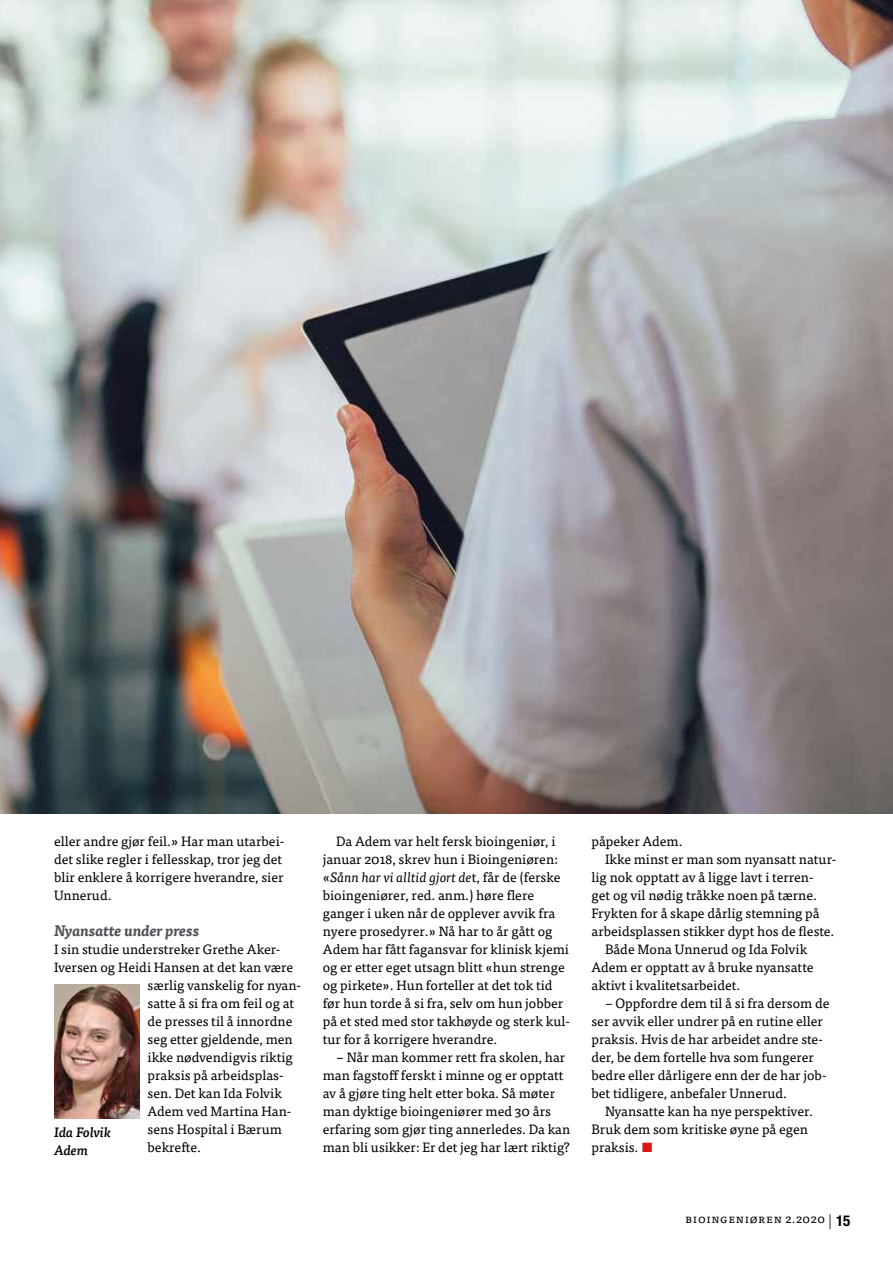
<style>
.page{position:relative;width:893px;height:1263px;background:#fff}
.page>*{position:absolute;margin:0;border:0;box-sizing:border-box;transform-origin:0 0}
.t1{font:italic 700 15px "Tisa Pro";color:#545158}
.t2{font:13.5px/18px "Tisa Pro";color:#000}
.t3{font:italic 500 13.5px/18px "Tisa Pro";color:#000}
.t4{font:12px "Tisa Pro";letter-spacing:.05em;color:#000}
.s1{font-style:italic}
.s2{color:#dc1715}
.s3{font-family:"Helvetica Neue LT Pro";font-weight:300;font-size:15px}
.s4{font-family:"Helvetica Neue LT Pro";font-weight:700;font-stretch:condensed;font-size:15px}
</style>
<div class="page">
<img style="left:0;top:0;width:893px;height:814px">
<img style="left:54px;top:984px;width:85px;height:135px">
<div style="left:0;top:615px;width:14px;height:217px;background:#000;opacity:.97"></div>
<p class="t2" style="left:54px;top:831px;width:232px">eller andre gjør feil.» Har man utarbei&shy;det slike regler i fellesskap, tror jeg det blir enklere å korrigere hverandre, sier Unnerud.</p>
<p class="t1" style="left:54px;top:919px;width:147px">Nyansatte under press</p>
<p class="t2" style="left:54px;top:939px;width:228px">I sin studie understreker Grethe Aker-</p>
<p class="t2" style="left:54px;top:957px;width:241px">Iversen og Heidi Hansen at det kan være</p>
<p class="t2" style="left:148px;top:975px;width:155px">særlig vanskelig for nyan-</p>
<p class="t2" style="left:148px;top:993px;width:148px">satte å si fra om feil og at</p>
<p class="t2" style="left:148px;top:1011px;width:146px">de presses til å innordne</p>
<p class="t2" style="left:148px;top:1029px;width:147px">seg etter gjeldende, men</p>
<p class="t2" style="left:148px;top:1047px;width:147px">ikke nødvendigvis riktig</p>
<p class="t2" style="left:148px;top:1065px;width:137px">praksis på arbeidsplas-</p>
<p class="t2" style="left:148px;top:1083px;width:136px">sen. Det kan Ida Folvik</p>
<p class="t2" style="left:148px;top:1101px;width:145px">Adem ved Martina Han-</p>
<p class="t2" style="left:148px;top:1119px;width:136px">sens Hospital i Bærum</p>
<p class="t2" style="left:148px;top:1137px;width:55px">bekrefte.</p>
<p class="t3" style="left:54px;top:1123px;width:59px">Ida Folvik<br>Adem</p>
<p class="t2" style="left:323px;top:831px;width:249px;text-indent:14px">Da Adem var helt fersk bioingeniør, i januar 2018, skrev hun i Bioingeniøren: «<span class="s1">Sånn har vi alltid gjort de</span>t, får de (ferske bioingeniører, red. anm.) høre flere ganger i uken når de opplever avvik fra nyere prosedyrer.» Nå har to år gått og Adem har fått fagansvar for klinisk kjemi og er etter eget utsagn blitt «hun strenge og pirkete». Hun forteller at det tok tid før hun torde å si fra, selv om hun jobber på et sted med stor takhøyde og sterk kul&shy;tur for å korrigere hverandre.</p>
<p class="t2" style="left:323px;top:1047px;width:249px;text-indent:14px">− Når man kommer rett fra skolen, har man fagstoff ferskt i minne og er opptatt av å gjøre ting helt etter boka. Så møter man dyktige bioingeniører med 30 års erfaring som gjør ting annerledes. Da kan man bli usikker: Er det jeg har lært riktig?</p>
<p class="t2" style="left:591px;top:831px;width:93px">påpeker Adem.</p>
<p class="t2" style="left:605px;top:849px;width:233px">Ikke minst er man som nyansatt natur-</p>
<p class="t2" style="left:591px;top:867px;width:224px">lig nok opptatt av å ligge lavt i terren-</p>
<p class="t2" style="left:591px;top:885px;width:227px">get og vil nødig tråkke noen på tærne.</p>
<p class="t2" style="left:591px;top:903px;width:230px">Frykten for å skape dårlig stemning på</p>
<p class="t2" style="left:591px;top:921px;width:244px">arbeidsplassen stikker dypt hos de fleste.</p>
<p class="t2" style="left:605px;top:939px;width:204px">Både Mona Unnerud og Ida Folvik</p>
<p class="t2" style="left:591px;top:957px;width:223px">Adem er opptatt av å bruke nyansatte</p>
<p class="t2" style="left:591px;top:975px;width:150px">aktivt i kvalitetsarbeidet.</p>
<p class="t2" style="left:605px;top:993px;width:226px">− Oppfordre dem til å si fra dersom de</p>
<p class="t2" style="left:591px;top:1011px;width:233px">ser avvik eller undrer på en rutine eller</p>
<p class="t2" style="left:591px;top:1029px;width:233px">praksis. Hvis de har arbeidet andre ste-</p>
<p class="t2" style="left:591px;top:1047px;width:224px">der, be dem fortelle hva som fungerer</p>
<p class="t2" style="left:591px;top:1065px;width:237px">bedre eller dårligere enn der de har job-</p>
<p class="t2" style="left:591px;top:1083px;width:197px">bet tidligere, anbefaler Unnerud.</p>
<p class="t2" style="left:605px;top:1101px;width:210px">Nyansatte kan ha nye perspektiver.</p>
<p class="t2" style="left:591px;top:1119px;width:218px">Bruk dem som kritiske øyne på egen</p>
<p class="t2" style="left:591px;top:1137px;width:63px">praksis. <span class="s2">■</span></p>
<p class="t4" style="left:685px;top:1209px;width:167px">Bioingeniøren 2.2020 <span class="s3">|</span> <span class="s4">15</span></p>
</div>
